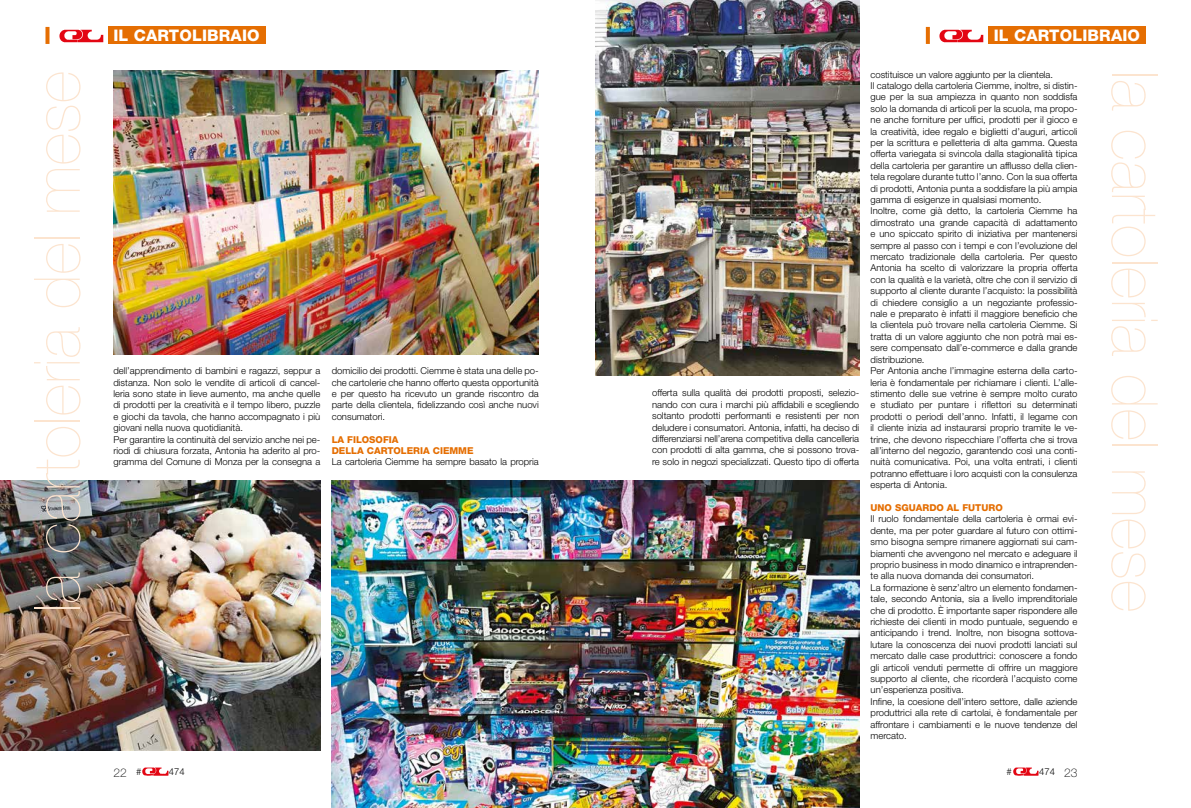
<style>
.page{position:relative;width:1191px;height:808px;background:#fff}
.page>*{position:absolute;margin:0;border:0;box-sizing:border-box;transform-origin:0 0}
.t1{font:200 64px "Helvetica Neue LT Std";letter-spacing:.005em;color:#fce4cf}
.t2{font:800 16px "Helvetica Neue LT Std";letter-spacing:.01em;color:#fff}
.t3{font:100 12px "Helvetica Neue";color:#000}
.t4{font:300 9.5px/11.4px "Helvetica Neue LT Std";color:#000}
.t5{font:800 9.5px/11.4px "Helvetica Neue LT Std";color:#e56e02}
.s1{font-family:"Helvetica Neue";font-weight:100;font-size:12px}
</style>
<div class="page">
<img style="left:143px;top:768px;width:26px;height:7px">
<img style="left:1013px;top:768px;width:26px;height:7px">
<div style="left:988px;top:27px;width:157px;height:17px;background:#e56e02"></div>
<img style="left:940px;top:29px;width:44px;height:13px">
<svg style="left:926px;top:27px;width:4px;height:17px"></svg>
<img style="left:113px;top:71px;width:426px;height:283px">
<img style="left:0;top:480px;width:320px;height:270px">
<img style="left:332px;top:480px;width:527px;height:328px">
<div style="left:108px;top:27px;width:157px;height:17px;background:#e56e02"></div>
<img style="left:60px;top:29px;width:44px;height:13px">
<svg style="left:45px;top:27px;width:4px;height:17px"></svg>
<img style="left:595px;top:0;width:264px;height:376px">
<h1 class="t1" style="left:20px;top:612px;width:543px;rotate:-90deg">la cartoleria del mese</h1>
<h2 class="t2" style="left:113px;top:26px;width:148px">IL CARTOLIBRAIO</h2>
<p class="t4" style="left:113px;top:365px;width:208px">dell’apprendimento di bambini e ragazzi, seppur a distanza. Non solo le vendite di articoli di cancel&shy;leria sono state in lieve aumento, ma anche quelle di prodotti per la creatività e il tempo libero, puzzle e giochi da tavola, che hanno accompagnato i più giovani nella nuova quotidianità.<br>Per garantire la continuità del servizio anche nei pe&shy;riodi di chiusura forzata, Antonia ha aderito al pro&shy;gramma del Comune di Monza per la consegna a</p>
<p class="t4" style="left:332px;top:365px;width:208px;text-align:justify">domicilio dei prodotti. Ciemme è stata una delle po&shy;che cartolerie che hanno offerto questa opportunità e per questo ha ricevuto un grande riscontro da parte della clientela, fidelizzando così anche nuovi consumatori.</p>
<p class="t5" style="left:332px;top:433px;width:143px">LA FILOSOFIA<br>DELLA CARTOLERIA CIEMME</p>
<p class="t4" style="left:332px;top:456px;width:208px">La cartoleria Ciemme ha sempre basato la propria</p>
<h2 class="t2" style="left:993px;top:26px;width:148px">IL CARTOLIBRAIO</h2>
<p class="t4" style="left:652px;top:387px;width:208px;text-align:justify">offerta sulla qualità dei prodotti proposti, selezio&shy;nando con cura i marchi più affidabili e scegliendo soltanto prodotti performanti e resistenti per non deludere i consumatori. Antonia, infatti, ha deciso di differenziarsi nell’arena competitiva della cancelleria con prodotti di alta gamma, che si possono trova&shy;re solo in negozi specializzati. Questo tipo di offerta</p>
<p class="t4" style="left:870px;top:68px;width:208px">costituisce un valore aggiunto per la clientela.<br>Il catalogo della cartoleria Ciemme, inoltre, si distin&shy;gue per la sua ampiezza in quanto non soddisfa solo la domanda di articoli per la scuola, ma propo&shy;ne anche forniture per uffici, prodotti per il gioco e la creatività, idee regalo e biglietti d’auguri, articoli per la scrittura e pelletteria di alta gamma. Questa offerta variegata si svincola dalla stagionalità tipica della cartoleria per garantire un afflusso della clien&shy;tela regolare durante tutto l’anno. Con la sua offerta di prodotti, Antonia punta a soddisfare la più ampia gamma di esigenze in qualsiasi momento.<br>Inoltre, come già detto, la cartoleria Ciemme ha dimostrato una grande capacità di adattamento e uno spiccato spirito di iniziativa per mantenersi sempre al passo con i tempi e con l’evoluzione del mercato tradizionale della cartoleria. Per questo Antonia ha scelto di valorizzare la propria offerta con la qualità e la varietà, oltre che con il servizio di supporto al cliente durante l’acquisto: la possibilità di chiedere consiglio a un negoziante professio&shy;nale e preparato è infatti il maggiore beneficio che la clientela può trovare nella cartoleria Ciemme. Si tratta di un valore aggiunto che non potrà mai es&shy;sere compensato dall’e-commerce e dalla grande distribuzione.<br>Per Antonia anche l’immagine esterna della carto&shy;leria è fondamentale per richiamare i clienti. L’alle&shy;stimento delle sue vetrine è sempre molto curato e studiato per puntare i riflettori su determinati prodotti o periodi dell’anno. Infatti, il legame con il cliente inizia ad instaurarsi proprio tramite le ve&shy;trine, che devono rispecchiare l’offerta che si trova all’interno del negozio, garantendo così una conti&shy;nuità comunicativa. Poi, una volta entrati, i clienti potranno effettuare i loro acquisti con la consulenza esperta di Antonia.</p>
<p class="t5" style="left:870px;top:502px;width:134px">UNO SGUARDO AL FUTURO</p>
<p class="t4" style="left:870px;top:513px;width:208px">Il ruolo fondamentale della cartoleria è ormai evi&shy;dente, ma per poter guardare al futuro con ottimi&shy;smo bisogna sempre rimanere aggiornati sui cam&shy;biamenti che avvengono nel mercato e adeguare il proprio business in modo dinamico e intraprenden&shy;te alla nuova domanda dei consumatori.<br>La formazione è senz’altro un elemento fondamen&shy;tale, secondo Antonia, sia a livello imprenditoriale che di prodotto. È importante saper rispondere alle richieste dei clienti in modo puntuale, seguendo e anticipando i trend. Inoltre, non bisogna sottova&shy;lutare la conoscenza dei nuovi prodotti lanciati sul mercato dalle case produttrici: conoscere a fondo gli articoli venduti permette di offrire un maggiore supporto al cliente, che ricorderà l’acquisto come un’esperienza positiva.<br>Infine, la coesione dell’intero settore, dalle aziende produttrici alla rete di cartolai, è fondamentale per affrontare i cambiamenti e le nuove tendenze del mercato.</p>
<h1 class="t1" style="left:1171px;top:71px;width:543px;rotate:90deg">la cartoleria del mese</h1>
<p class="t3" style="left:113px;top:765px;width:29px">22 <sup>#</sup></p>
<p class="t4" style="left:169px;top:765px;width:17px">474</p>
<p class="t4" style="left:1006px;top:765px;width:7px">#</p>
<p class="t4" style="left:1039px;top:765px;width:40px">474 <span class="s1">23</span></p>
</div>
